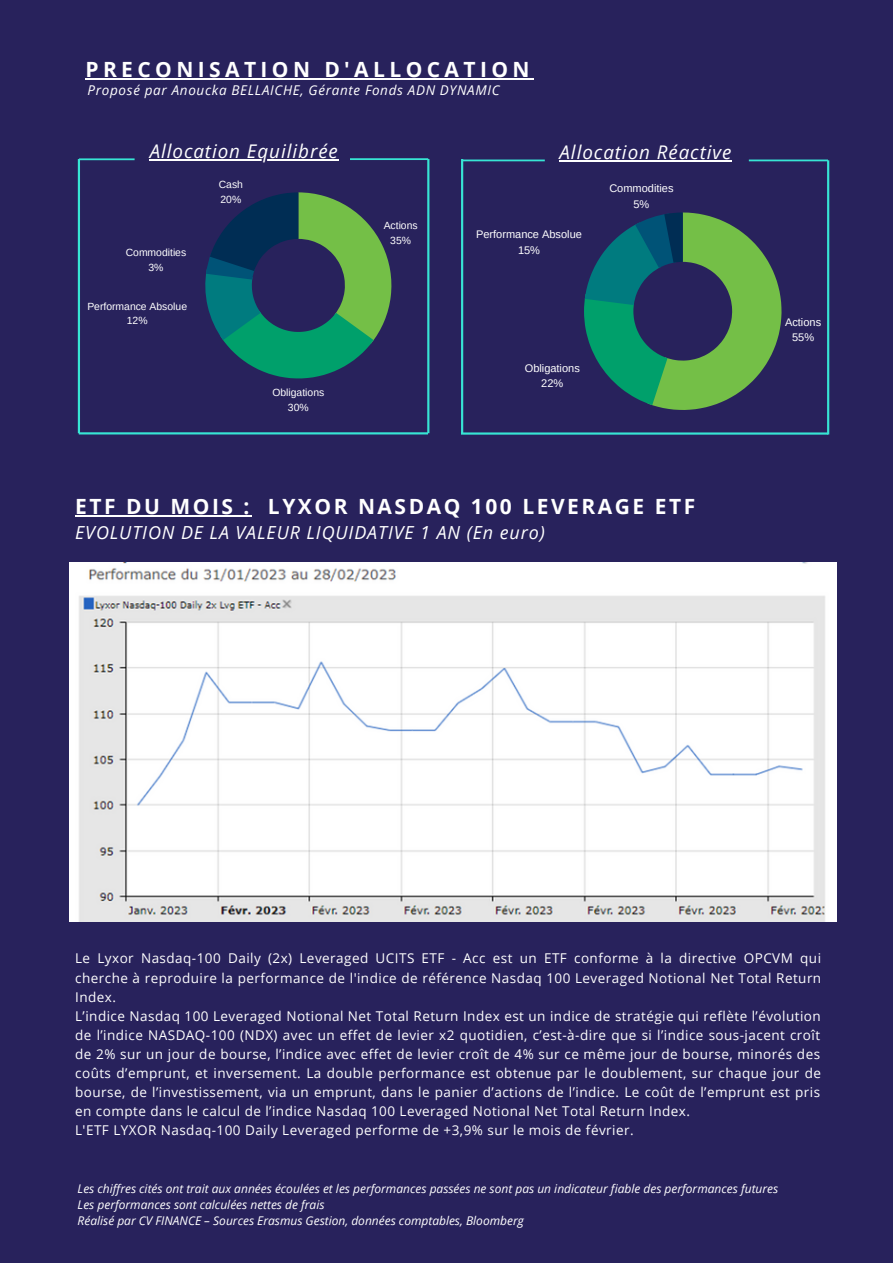
<style>
.page{position:relative;width:893px;height:1264px;background:#fff}
.page>*{position:absolute;margin:0;border:0;box-sizing:border-box;transform-origin:0 0}
.t1{font:700 21px "Open Sans";letter-spacing:.12em;color:#fff}
.t2{font:700 21px "Open Sans";letter-spacing:.21em;color:#fff}
.t3{font:italic 18.75px "Open Sans";letter-spacing:.05em;color:#fff}
.t4{font:italic 18px "Open Sans";letter-spacing:.05em;color:#fff}
.t5{font:13.5px/19px "Open Sans";letter-spacing:.035em;color:#fff}
.t6{font:italic 13.5px "Open Sans";letter-spacing:.05em;color:#fff}
.t7{font:italic 12px/16px "Open Sans";color:#fff}
.t8{font:10.95px/15.3px "Arimo";color:#fff;text-align:center}
.t9{font:10.35px/14.4px "Arimo";color:#fff;text-align:center}
</style>
<div class="page">
<div style="left:0;top:0;width:892px;height:1262px;background:#28225c"></div>
<svg style="left:78px;top:158px;width:351px;height:276px"></svg>
<svg style="left:461px;top:159px;width:368px;height:275px"></svg>
<img style="left:70px;top:563px;width:766px;height:358px">
<hr style="left:85px;top:78px;width:449px;height:1px;background:#fff">
<hr style="left:75px;top:515px;width:43px;height:1px;background:#fff">
<hr style="left:118px;top:515px;width:134px;height:1px;background:#fff">
<h1 class="t2" style="left:85px;top:54px;width:445px">PRECONISATION D'ALLOCATION</h1>
<p class="t6" style="left:88px;top:80px;width:413px">Proposé par Anoucka BELLAICHE, Gérante Fonds ADN DYNAMIC</p>
<h2 class="t3" style="left:150px;top:137px;width:190px">Allocation Equilibrée</h2>
<h2 class="t3" style="left:559px;top:139px;width:173px">Allocation Réactive</h2>
<p class="t9" style="left:126px;top:245px;width:62px">Commodities<br>3%</p>
<p class="t9" style="left:87px;top:299px;width:101px">Performance Absolue<br>12%</p>
<p class="t9" style="left:219px;top:178px;width:26px;text-align:left">Cash<br>20%</p>
<p class="t9" style="left:272px;top:385px;width:53px">Obligations<br>30%</p>
<p class="t9" style="left:383px;top:218px;width:36px">Actions<br>35%</p>
<p class="t8" style="left:476px;top:227px;width:107px">Performance Absolue<br>15%</p>
<p class="t8" style="left:609px;top:181px;width:66px">Commodities<br>5%</p>
<p class="t8" style="left:524px;top:361px;width:57px">Obligations<br>22%</p>
<h1 class="t1" style="left:75px;top:492px;width:621px">ETF DU MOIS : LYXOR NASDAQ 100 LEVERAGE ETF</h1>
<h3 class="t4" style="left:75px;top:520px;width:471px">EVOLUTION DE LA VALEUR LIQUIDATIVE 1 AN (En euro)</h3>
<p class="t8" style="left:785px;top:314px;width:38px">Actions<br>55%</p>
<p class="t5" style="left:75px;top:948px;width:747px">Le Lyxor Nasdaq-100 Daily (2x) Leveraged UCITS ETF - Acc est un ETF conforme à la directive OPCVM qui cherche à reproduire la performance de l'indice de référence Nasdaq 100 Leveraged Notional Net Total Return Index.<br>L’indice Nasdaq 100 Leveraged Notional Net Total Return Index est un indice de stratégie qui reflète l’évolution de l’indice NASDAQ-100 (NDX) avec un effet de levier x2 quotidien, c’est-à-dire que si l’indice sous-jacent croît de 2% sur un jour de bourse, l’indice avec effet de levier croît de 4% sur ce même jour de bourse, minorés des coûts d’emprunt, et inversement. La double performance est obtenue par le doublement, sur chaque jour de bourse, de l’investissement, via un emprunt, dans le panier d’actions de l’indice. Le coût de l’emprunt est pris en compte dans le calcul de l’indice Nasdaq 100 Leveraged Notional Net Total Return Index.<br>L'ETF LYXOR Nasdaq-100 Daily Leveraged performe de +3,9% sur le mois de février.</p>
<p class="t7" style="left:78px;top:1180px;width:702px">Les chiffres cités ont trait aux années écoulées et les performances passées ne sont pas un indicateur fiable des performances futures<br>Les performances sont calculées nettes de frais<br>Réalisé par CV FINANCE – Sources Erasmus Gestion, données comptables, Bloomberg</p>
</div>
